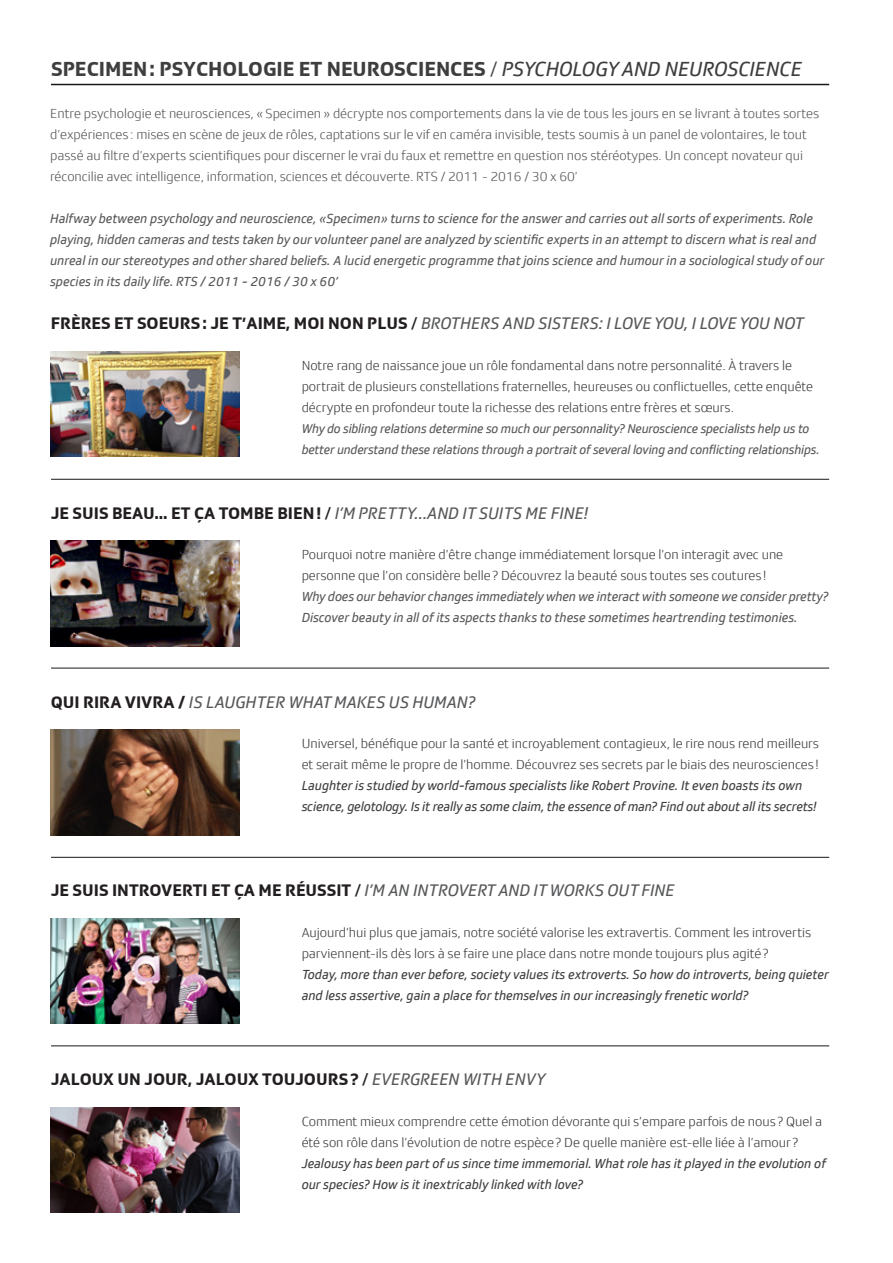
<style>
.page{position:relative;width:893px;height:1263px;background:#fff}
.page>*{position:absolute;margin:0;border:0;box-sizing:border-box;transform-origin:0 0}
.t1{font:700 21px "SRGSSR Type";color:#3e3e3f}
.t2{font:italic 17.25px "SRGSSR Type";color:#57585a}
.t3{font:700 17.25px "SRGSSR Type";color:#231f20}
.t4{font:300 13.5px/21px "SRGSSR Type";color:#3e3e3f}
.t5{font:italic 13.5px/21px "SRGSSR Type";color:#57585a}
.t6{font:italic 13.5px/21px "SRGSSR Type";color:#3e3e3f}
.t7{font:300 13.5px/21px "SRGSSR Type";color:#57585a}
.t8{font:italic 13.05px/21px "SRGSSR Type";letter-spacing:-.01em;color:#57585a}
.s1{font-weight:300}
.s2{font-weight:400;font-style:italic}
.s3{font-weight:700;font-style:normal;color:#231f20}
.s4{font-style:normal;color:#231f20}
.s5{font-weight:400}
.s6{font-weight:400;font-style:italic;color:#57585a}
</style>
<div class="page">
<img style="left:51px;top:541px;width:189px;height:105px">
<img style="left:51px;top:729px;width:189px;height:106px">
<img style="left:51px;top:918px;width:189px;height:106px">
<img style="left:51px;top:1107px;width:189px;height:106px">
<hr style="left:51px;top:84px;width:778px;height:1px;background:#1a171c">
<img style="left:51px;top:351px;width:189px;height:106px">
<hr style="left:51px;top:1046px;width:778px;height:1px;background:#1a171c">
<hr style="left:51px;top:857px;width:778px;height:1px;background:#1a171c">
<hr style="left:51px;top:668px;width:778px;height:1px;background:#1a171c">
<hr style="left:51px;top:479px;width:778px;height:1px;background:#1a171c">
<h1 class="t1" style="left:51px;top:56px;width:752px">SPECIMEN: PSYCHOLOGIE ET NEUROSCIENCES <span class="s1">/</span> <span class="s2">PSYCHOLOGY AND NEUROSCIENCE</span></h1>
<p class="t7" style="left:50px;top:103px;width:771px">Entre psychologie et neurosciences, « Specimen » décrypte nos comportements dans la vie de tous les jours en se livrant à toutes sortes d’expériences : mises en scène de jeux de rôles, captations sur le vif en caméra invisible, tests soumis à un panel de volontaires, le tout passé au filtre d’experts scientifiques pour discerner le vrai du faux et remettre en question nos stéréotypes. Un concept novateur qui réconcilie avec intelligence, information, sciences et découverte. RTS / 2011 - 2016 / 30 x 60’</p>
<p class="t5" style="left:50px;top:208px;width:776px">Halfway between psychology and neuroscience, «Specimen» turns to science for the answer and carries out all sorts of experiments. Role playing, hidden cameras and tests taken by our volunteer panel are analyzed by scientific experts in an attempt to discern what is real and unreal in our stereotypes and other shared beliefs. A lucid energetic programme that joins science and humour in a sociological study of our species in its daily life. RTS / 2011 - 2016 / 30 x 60’</p>
<p class="t2" style="left:51px;top:314px;width:755px"><span class="s3">FRÈRES ET SOEURS: JE T’AIME, MOI NON PLUS</span> <span class="s4">/</span> BROTHERS AND SISTERS: I LOVE YOU, I LOVE YOU NOT</p>
<p class="t4" style="left:302px;top:355px;width:513px">Notre rang de naissance joue un rôle fondamental dans notre personnalité. À travers le portrait de plusieurs constellations fraternelles, heureuses ou conflictuelles, cette enquête décrypte en profondeur toute la richesse des relations entre frères et sœurs.</p>
<p class="t8" style="left:302px;top:418px;width:519px">Why do sibling relations determine so much our personnality? Neuroscience specialists help us to better understand these relations through a portrait of several loving and conflicting relationships.</p>
<p class="t2" style="left:51px;top:503px;width:539px"><span class="s3">JE SUIS BEAU... ET ÇA TOMBE BIEN!</span> <span class="s4">/</span> I’M PRETTY...AND IT SUITS ME FINE!</p>
<p class="t4" style="left:302px;top:544px;width:483px">Pourquoi notre manière d’être change immédiatement lorsque l’on interagit avec une personne que l’on considère belle? Découvrez la beauté sous toutes ses coutures !</p>
<p class="t5" style="left:302px;top:586px;width:528px">Why does our behavior changes immediately when we interact with someone we consider pretty?<br>Discover beauty in all of its aspects thanks to these sometimes heartrending testimonies.</p>
<p class="t2" style="left:51px;top:692px;width:426px"><span class="s3">QUI RIRA VIVRA /</span> IS LAUGHTER WHAT MAKES US HUMAN?</p>
<p class="t4" style="left:302px;top:733px;width:519px">Universel, bénéfique pour la santé et incroyablement contagieux, le rire nous rend meilleurs et serait même le propre de l’homme. Découvrez ses secrets par le biais des neurosciences !</p>
<p class="t6" style="left:302px;top:775px;width:516px">Laughter is studied by world-famous specialists like Robert Provine. It even boasts its own science, gelotology. Is it really as some claim, the essence of man? Find out about all its secrets!</p>
<p class="t2" style="left:51px;top:881px;width:625px"><span class="s3">JE SUIS INTROVERTI ET ÇA ME RÉUSSIT</span> <span class="s4">/</span> I’M AN INTROVERT AND IT WORKS OUT FINE</p>
<p class="t4" style="left:302px;top:922px;width:511px">Aujourd’hui plus que jamais, notre société valorise les extravertis. Comment les introvertis parviennent-ils dès lors à se faire une place dans notre monde toujours plus agité?</p>
<p class="t6" style="left:302px;top:964px;width:529px">Today, more than ever before, society values its extroverts. So how do introverts, being quieter and less assertive, gain a place for themselves in our increasingly frenetic world?</p>
<p class="t3" style="left:51px;top:1069px;width:496px">JALOUX UN JOUR, JALOUX TOUJOURS? <span class="s5">/</span> <span class="s6">EVERGREEN WITH ENVY</span></p>
<p class="t4" style="left:302px;top:1111px;width:522px">Comment mieux comprendre cette émotion dévorante qui s’empare parfois de nous ? Quel a été son rôle dans l’évolution de notre espèce? De quelle manière est-elle liée à l’amour ?</p>
<p class="t6" style="left:302px;top:1153px;width:526px">Jealousy has been part of us since time immemorial. What role has it played in the evolution of our species? How is it inextricably linked with love?</p>
</div>
